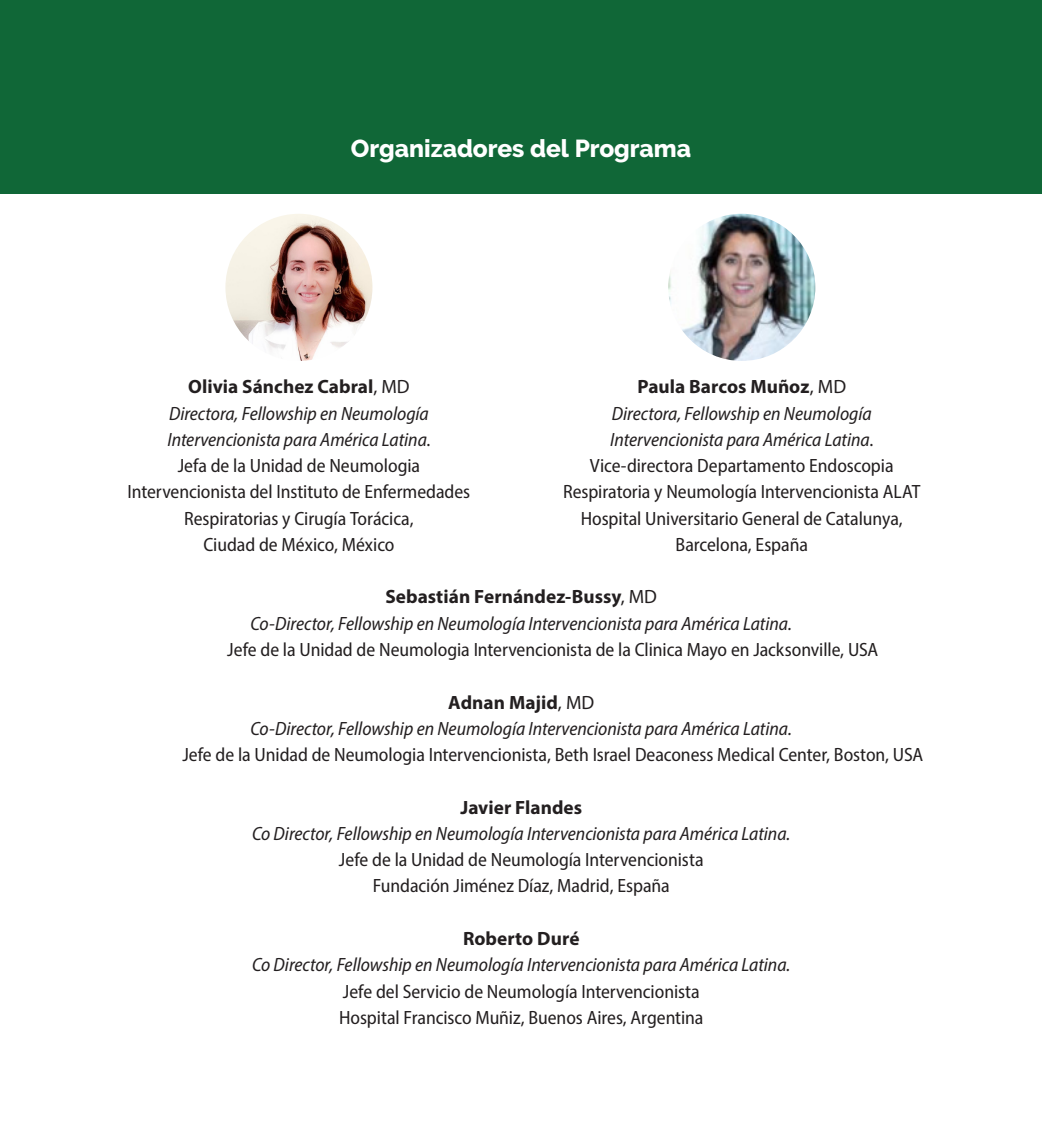
<style>
.page{position:relative;width:1042px;height:1132px;background:#fff}
.page>*{position:absolute;margin:0;border:0;box-sizing:border-box;transform-origin:0 0}
.SubTitulaares{font:800 24.5px "Raleway";color:#fff}
.sangre1{font:semi-condensed 19.25px/26.2px "Myriad Pro";letter-spacing:-.005em;color:#231f20;text-align:center}
.sangre1-2{font:italic semi-condensed 19.25px/26.2px "Myriad Pro";color:#231f20}
.Primero{font:700 19.25px "Myriad Pro";color:#231f20}
.s1{font-weight:400}
.s2{font-style:normal}
</style>
<div class="page">
<div style="left:0;top:0;width:1042px;height:193px;background:#106737"></div>
<img style="left:225px;top:214px;width:147px;height:147px;border-radius:73px">
<img style="left:668px;top:214px;width:147px;height:147px;border-radius:74px">
<p class="SubTitulaares" style="left:351px;top:134px;width:342px">Organizadores del Programa</p>
<p class="Primero" style="left:188px;top:374px;width:223px">Olivia Sánchez Cabral<span class="s1">, MD</span></p>
<p class="sangre1-2" style="left:169px;top:399px;width:261px">Directora, Fellowship en Neumología</p>
<p class="sangre1-2" style="left:167px;top:426px;width:264px">Intervencionista para América Latina<span class="s2">.</span></p>
<p class="sangre1" style="left:128px;top:452px;width:344px">Jefa de la Unidad de Neumologia<br>Intervencionista del Instituto de Enfermedades<br>Respiratorias y Cirugía Torácica,</p>
<p class="sangre1" style="left:203px;top:531px;width:192px">Ciudad de México, México</p>
<p class="Primero" style="left:637px;top:374px;width:210px">Paula Barcos Muñoz<span class="s1">, MD</span></p>
<p class="sangre1-2" style="left:610px;top:399px;width:264px">Directora, Fellowship en Neumología<br>Intervencionista para América Latina<span class="s2">.</span></p>
<p class="sangre1" style="left:563px;top:452px;width:359px">Vice-directora Departamento Endoscopia<br>Respiratoria y Neumología Intervencionista ALAT</p>
<p class="sangre1" style="left:581px;top:504px;width:323px">Hospital Universitario General de Catalunya,<br>Barcelona, España</p>
<p class="Primero" style="left:385px;top:584px;width:273px">Sebastián Fernández-Bussy<span class="s1">, MD</span></p>
<p class="sangre1-2" style="left:250px;top:609px;width:543px">Co-Director, Fellowship en Neumología Intervencionista para América Latina.</p>
<p class="sangre1" style="left:227px;top:636px;width:652px">Jefe de la Unidad de Neumologia Intervencionista de la Clinica Mayo en Jacksonville, USA</p>
<p class="Primero" style="left:448px;top:689px;width:147px">Adnan Majid<span class="s1">, MD</span></p>
<p class="sangre1-2" style="left:250px;top:714px;width:543px">Co-Director, Fellowship en Neumología Intervencionista para América Latina.</p>
<p class="sangre1" style="left:182px;top:741px;width:742px">Jefe de la Unidad de Neumologia Intervencionista, Beth Israel Deaconess Medical Center, Boston, USA</p>
<p class="Primero" style="left:460px;top:794px;width:123px">Javier Flandes</p>
<p class="sangre1-2" style="left:252px;top:819px;width:540px">Co Director, Fellowship en Neumología Intervencionista para América Latina.</p>
<p class="sangre1" style="left:339px;top:846px;width:366px">Jefe de la Unidad de Neumología Intervencionista</p>
<p class="sangre1" style="left:373px;top:872px;width:299px">Fundación Jiménez Díaz, Madrid, España</p>
<p class="Primero" style="left:463px;top:925px;width:118px">Roberto Duré</p>
<p class="sangre1-2" style="left:252px;top:951px;width:540px">Co Director, Fellowship en Neumología Intervencionista para América Latina.</p>
<p class="sangre1" style="left:343px;top:977px;width:358px">Jefe del Servicio de Neumología Intervencionista</p>
<p class="sangre1" style="left:339px;top:1003px;width:366px">Hospital Francisco Muñiz, Buenos Aires, Argentina</p>
</div>
